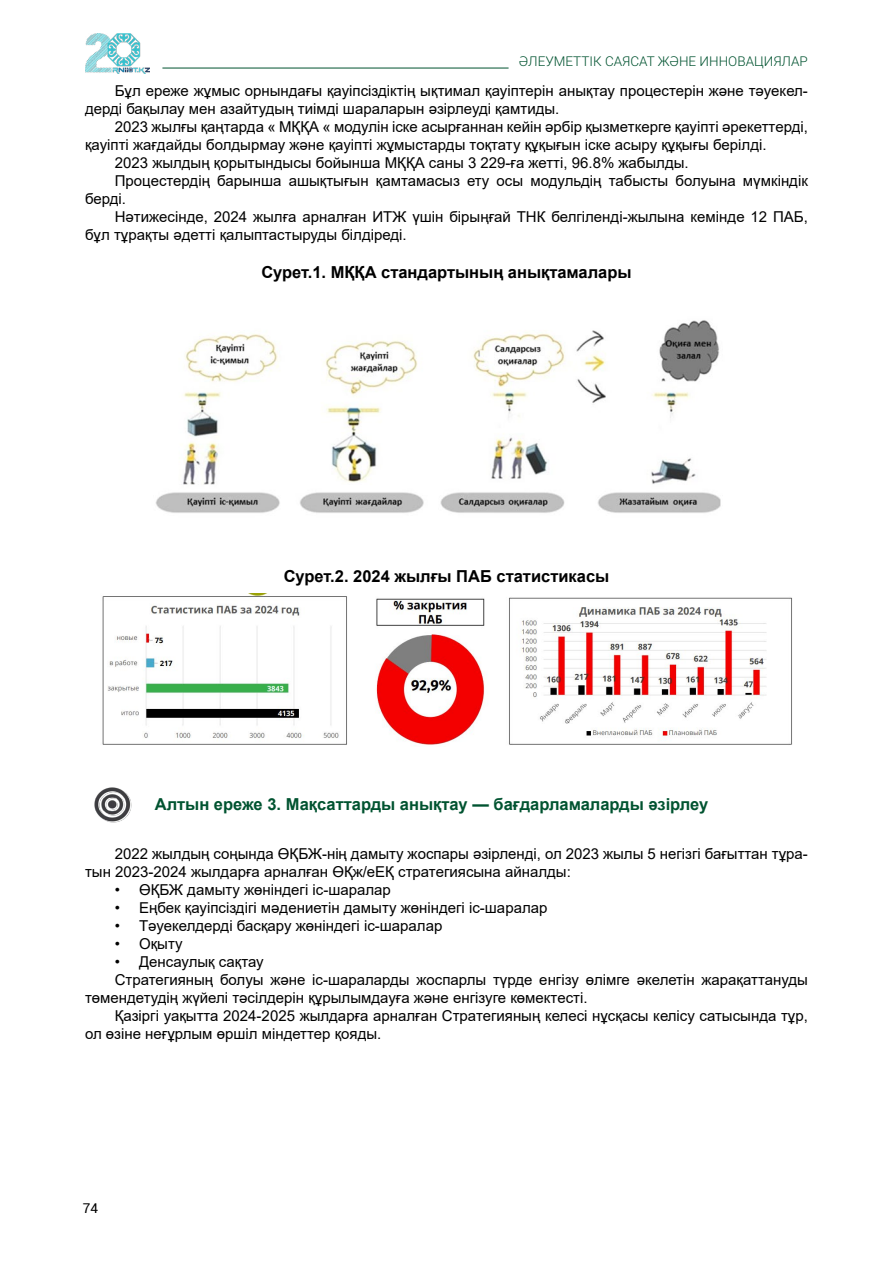
<style>
.page{position:relative;width:893px;height:1263px;background:#fff}
.page>*{position:absolute;margin:0;border:0;box-sizing:border-box;transform-origin:0 0}
.t1{font:700 16.5px "Arial";color:#000}
.t2{font:700 16.5px "Arial";color:#005330}
.t3{font:15px/18px "Arial";color:#000}
.t4{font:300 13.5px "Roboto";color:#005330}
.t5{font:13.5px "Roboto";color:#000}
</style>
<div class="page">
<hr style="left:162px;top:68px;width:347px;height:1px;background:#005330">
<img style="left:85px;top:33px;width:64px;height:40px">
<img style="left:155px;top:320px;width:566px;height:193px">
<img style="left:102px;top:593px;width:690px;height:153px">
<img style="left:94px;top:787px;width:38px;height:36px">
<p class="t4" style="left:519px;top:51px;width:291px">ӘЛЕУМЕТТІК САЯСАТ ЖӘНЕ ИННОВАЦИЯЛАР</p>
<p class="t3" style="left:85px;top:82px;width:724px;text-indent:30px">Бұл ереже жұмыс орнындағы қауіпсіздіктің ықтимал қауіптерін анықтау процестерін және тәуекел&shy;дерді бақылау мен азайтудың тиімді шараларын әзірлеуді қамтиды.</p>
<p class="t3" style="left:115px;top:118px;width:695px">2023 жылғы қаңтарда « МҚҚА « модулін іске асырғаннан кейін әрбір қызметкерге қауіпті әрекеттерді,</p>
<p class="t3" style="left:85px;top:136px;width:683px">қауіпті жағдайды болдырмау және қауіпті жұмыстарды тоқтату құқығын іске асыру құқығы берілді.</p>
<p class="t3" style="left:115px;top:154px;width:575px">2023 жылдың қорытындысы бойынша МҚҚА саны 3 229-ға жетті, 96.8% жабылды.</p>
<p class="t3" style="left:115px;top:172px;width:695px">Процестердің барынша ашықтығын қамтамасыз ету осы модульдің табысты болуына мүмкіндік</p>
<p class="t3" style="left:85px;top:190px;width:43px">берді.</p>
<p class="t3" style="left:115px;top:208px;width:695px">Нәтижесінде, 2024 жылға арналған ИТЖ үшін бірыңғай ТНК белгіленді-жылына кемінде 12 ПАБ,</p>
<p class="t3" style="left:85px;top:226px;width:323px">бұл тұрақты әдетті қалыптастыруды білдіреді.</p>
<p class="t1" style="left:261px;top:260px;width:372px">Сурет.1. МҚҚА стандартының анықтамалары</p>
<p class="t1" style="left:284px;top:565px;width:327px">Сурет.2. 2024 жылғы ПАБ статистикасы</p>
<p class="t2" style="left:155px;top:793px;width:555px">Алтын ереже 3. Мақсаттарды анықтау — бағдарламаларды әзірлеу</p>
<p class="t3" style="left:85px;top:845px;width:724px;text-indent:30px">2022 жылдың соңында ӨҚБЖ-нің дамыту жоспары әзірленді, ол 2023 жылы 5 негізгі бағыттан тұра&shy;тын 2023-2024 жылдарға арналған ӨҚж/еЕҚ стратегиясына айналды:</p>
<p class="t3" style="left:115px;top:881px;width:278px">• ӨҚБЖ дамыту жөніндегі іс-шаралар</p>
<p class="t3" style="left:115px;top:899px;width:434px">• Еңбек қауіпсіздігі мәдениетін дамыту жөніндегі іс-шаралар</p>
<p class="t3" style="left:115px;top:917px;width:329px">• Тәуекелдерді басқару жөніндегі іс-шаралар</p>
<p class="t3" style="left:115px;top:935px;width:69px">• Оқыту</p>
<p class="t3" style="left:115px;top:953px;width:150px">• Денсаулық сақтау</p>
<p class="t3" style="left:115px;top:971px;width:695px">Стратегияның болуы және іс-шараларды жоспарлы түрде енгізу өлімге әкелетін жарақаттануды</p>
<p class="t3" style="left:85px;top:989px;width:504px">төмендетудің жүйелі тәсілдерін құрылымдауға және енгізуге көмектесті.</p>
<p class="t3" style="left:115px;top:1007px;width:695px">Қазіргі уақытта 2024-2025 жылдарға арналған Стратегияның келесі нұсқасы келісу сатысында тұр,</p>
<p class="t3" style="left:85px;top:1025px;width:298px">ол өзіне неғұрлым өршіл міндеттер қояды.</p>
<p class="t5" style="left:83px;top:1200px;width:17px">74</p>
</div>
